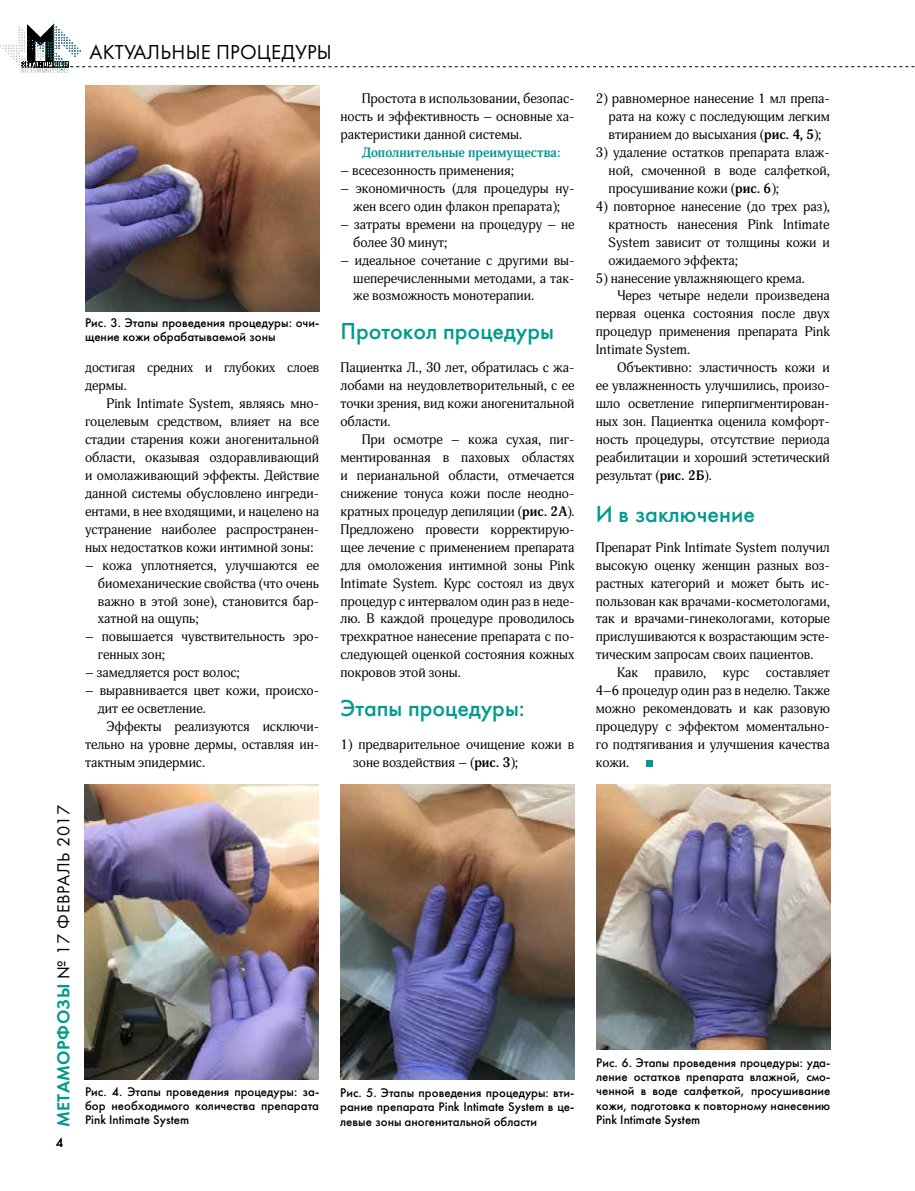
<style>
.page{position:relative;width:915px;height:1191px;background:#fff}
.page>*{position:absolute;margin:0;border:0;box-sizing:border-box;transform-origin:0 0}
.t1{font:500 24px "Futura";color:#009a90}
.t2{font:21px "Futura";letter-spacing:.01em;color:#000}
.t3{font:18px "Futura";letter-spacing:.035em;color:#000}
.t4{font:13.5px/18px "Adonis";color:#000;text-align:justify}
.t5{font:700 13.5px "Adonis";color:#009a90}
.t6{font:13.5px "Futura";color:#000}
.t7{font:500 13.05px/14.2px "Futura";color:#000;text-align:justify}
.s1{font-family:"Futura Demi";color:#009a90}
.s2{font-weight:700}
</style>
<div class="page">
<svg style="left:0;top:24px;width:914px;height:49px"></svg>
<div style="left:645px;top:760px;width:7px;height:7px;background:#009a90"></div>
<img style="left:85px;top:785px;width:233px;height:294px">
<img style="left:340px;top:785px;width:234px;height:294px">
<img style="left:596px;top:785px;width:234px;height:264px">
<img style="left:85px;top:85px;width:234px;height:227px">
<h3 class="t3" style="left:53px;top:1127px;width:324px;rotate:-90deg"><span class="s1">МЕТАМОРФОЗЫ</span> № 17 ФЕВРАЛЬ 2017</h3>
<p class="t6" style="left:56px;top:1134px;width:9px">4</p>
<h2 class="t2" style="left:89px;top:39px;width:244px">АКТУАЛЬНЫЕ ПРОЦЕДУРЫ</h2>
<p class="t7" style="left:85px;top:316px;width:235px">Рис. 3. Этапы проведения процедуры: очи&shy;щение кожи обрабатываемой зоны</p>
<p class="t4" style="left:85px;top:359px;width:235px">достигая средних и глубоких слоев дермы.</p>
<p class="t4" style="left:85px;top:394px;width:235px;text-indent:21px">Pink Intimate System, являясь мно&shy;гоцелевым средством, влияет на все стадии старения кожи аногенитальной области, оказывая оздоравливающий и омолаживающий эффекты. Действие данной системы обусловлено ингреди&shy;ентами, в нее входящими, и нацелено на устранение наиболее распространен&shy;ных недостатков кожи интимной зоны:</p>
<p class="t4" style="left:98px;top:556px;width:223px;text-indent:-13px">– кожа уплотняется, улучшаются ее биомеханические свойства (что очень важно в этой зоне), становится бар&shy;хатной на ощупь;</p>
<p class="t4" style="left:98px;top:628px;width:223px;text-indent:-13px">– повышается чувствительность эро&shy;генных зон;</p>
<p class="t4" style="left:85px;top:664px;width:157px">– замедляется рост волос;</p>
<p class="t4" style="left:98px;top:682px;width:223px;text-indent:-13px">– выравнивается цвет кожи, происхо&shy;дит ее осветление.</p>
<p class="t4" style="left:85px;top:717px;width:235px;text-indent:21px">Эффекты реализуются исключи&shy;тельно на уровне дермы, оставляя ин&shy;тактным эпидермис.</p>
<p class="t4" style="left:340px;top:90px;width:235px;text-indent:21px">Простота в использовании, безопас&shy;ность и эффективность – основные ха&shy;рактеристики данной системы.</p>
<p class="t5" style="left:361px;top:145px;width:200px">Дополнительные преимущества:</p>
<p class="t4" style="left:340px;top:161px;width:176px">– всесезонность применения;</p>
<p class="t4" style="left:340px;top:179px;width:235px;text-align:center">– экономичность (для процедуры ну&shy;жен всего один флакон препарата);</p>
<p class="t4" style="left:353px;top:215px;width:223px;text-indent:-13px">– затраты времени на процедуру – не более 30 минут;</p>
<p class="t4" style="left:353px;top:251px;width:223px;text-indent:-13px">– идеальное сочетание с другими вы&shy;шеперечисленными методами, а так&shy;же возможность монотерапии.</p>
<h1 class="t1" style="left:340px;top:316px;width:215px">Протокол процедуры</h1>
<p class="t4" style="left:340px;top:359px;width:235px">Пациентка Л., 30 лет, обратилась с жа&shy;лобами на неудовлетворительный, с ее точки зрения, вид кожи аногенитальной области.</p>
<p class="t4" style="left:340px;top:430px;width:235px;text-indent:21px">При осмотре – кожа сухая, пиг&shy;ментированная в паховых областях и перианальной области, отмечается снижение тонуса кожи после неодно&shy;кратных процедур депиляции (<span class="s2">рис. 2А</span>).<br>Предложено провести корректирую&shy;щее лечение с применением препарата для омоложения интимной зоны Pink Intimate System. Курс состоял из двух процедур с интервалом один раз в неде&shy;лю. В каждой процедуре проводилось трехкратное нанесение препарата с по&shy;следующей оценкой состояния кожных покровов этой зоны.</p>
<h1 class="t1" style="left:340px;top:693px;width:186px">Этапы процедуры:</h1>
<p class="t4" style="left:353px;top:735px;width:223px;text-indent:-13px">1) предварительное очищение кожи в зоне воздействия – (<span class="s2">рис. 3</span>);</p>
<p class="t7" style="left:85px;top:1084px;width:235px">Рис. 4. Этапы проведения процедуры: за&shy;бор необходимого количества препарата Pink Intimate System</p>
<p class="t7" style="left:340px;top:1085px;width:235px">Рис. 5. Этапы проведения процедуры: вти&shy;рание препарата Pink Intimate System в це&shy;левые зоны аногенитальной области</p>
<p class="t4" style="left:608px;top:90px;width:223px;text-indent:-13px">2) равномерное нанесение 1 мл препа&shy;рата на кожу с последующим легким втиранием до высыхания (<span class="s2">рис. 4, 5</span>);</p>
<p class="t4" style="left:608px;top:143px;width:223px;text-indent:-13px">3) удаление остатков препарата влаж&shy;ной, смоченной в воде салфеткой, просушивание кожи (<span class="s2">рис. 6</span>);</p>
<p class="t4" style="left:608px;top:197px;width:223px;text-indent:-13px">4) повторное нанесение (до трех раз), кратность нанесения Pink Intimate System зависит от толщины кожи и ожидаемого эффекта;</p>
<p class="t4" style="left:595px;top:269px;width:210px">5) нанесение увлажняющего крема.</p>
<p class="t4" style="left:617px;top:287px;width:214px">Через четыре недели произведена</p>
<p class="t4" style="left:595px;top:305px;width:235px">первая оценка состояния после двух</p>
<p class="t4" style="left:595px;top:323px;width:235px">процедур применения препарата Pink</p>
<p class="t4" style="left:595px;top:341px;width:96px">Intimate System.</p>
<p class="t4" style="left:617px;top:359px;width:214px">Объективно: эластичность кожи и</p>
<p class="t4" style="left:595px;top:377px;width:235px">ее увлажненность улучшились, произо-</p>
<p class="t4" style="left:595px;top:395px;width:235px">шло осветление гиперпигментирован-</p>
<p class="t4" style="left:595px;top:412px;width:235px">ных зон. Пациентка оценила комфорт-</p>
<p class="t4" style="left:595px;top:430px;width:235px">ность процедуры, отсутствие периода</p>
<p class="t4" style="left:595px;top:448px;width:235px">реабилитации и хороший эстетический</p>
<p class="t4" style="left:595px;top:466px;width:117px">результат (<span class="s2">рис. 2Б</span>).</p>
<h1 class="t1" style="left:595px;top:500px;width:161px">И в заключение</h1>
<p class="t4" style="left:595px;top:538px;width:235px">Препарат Pink Intimate System получил высокую оценку женщин разных воз&shy;растных категорий и может быть ис&shy;пользован как врачами-косметологами, так и врачами-гинекологами, которые прислушиваются к возрастающим эсте&shy;тическим запросам своих пациентов.</p>
<p class="t4" style="left:595px;top:664px;width:235px;text-indent:21px">Как правило, курс составляет 4–6 процедур один раз в неделю. Также можно рекомендовать и как разовую процедуру с эффектом моментально&shy;го подтягивания и улучшения качества кожи.</p>
<p class="t7" style="left:596px;top:1055px;width:235px">Рис. 6. Этапы проведения процедуры: уда&shy;ление остатков препарата влажной, смо&shy;ченной в воде салфеткой, просушивание кожи, подготовка к повторному нанесению Pink Intimate System</p>
</div>
